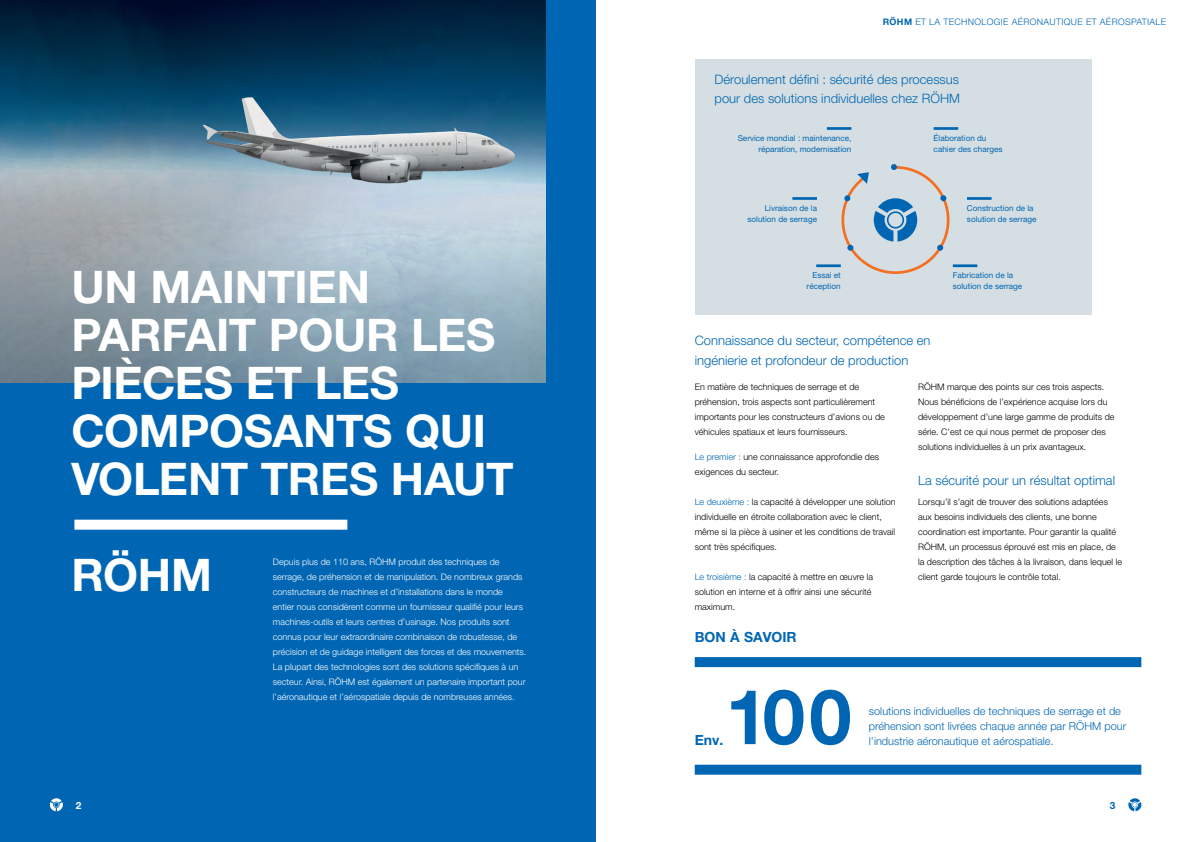
<style>
.page{position:relative;width:1191px;height:842px;background:#fff}
.page>*{position:absolute;margin:0;border:0;box-sizing:border-box;transform-origin:0 0}
.t1{font:700 76.2px "Helvetica Neue LT Pro";color:#0066b3}
.t2{font:700 45px/48px "Helvetica Neue LT Pro";letter-spacing:-.005em;color:#fff}
.t3{font:700 14px "Helvetica Neue LT Pro";color:#0066b3}
.t4{font:300 13px/20px "Helvetica Neue LT Pro";color:#0066b3}
.t5{font:300 11px/15px "Helvetica Neue LT Pro";color:#0066b3}
.t6{font:700 10px "Helvetica Neue LT Pro";color:#0066b3}
.t7{font:700 10px "Helvetica Neue LT Pro";color:#fff}
.t8{font:300 9px/15px "Helvetica Neue LT Pro";color:#000}
.t9{font:300 9px/15px "Helvetica Neue LT Pro";color:#fff}
.t10{font:300 9px "Helvetica Neue LT Pro";letter-spacing:.04em;color:#0066b3}
.t11{font:8.1px/11px "Helvetica Neue LT Pro";color:#0066b3}
.s1{font-weight:700}
.s2{color:#0066b3}
</style>
<div class="page">
<svg style="left:1128px;top:798px;width:13px;height:13px"></svg>
<div style="left:0;top:0;width:595px;height:842px;background:#0066b3"></div>
<svg style="left:50px;top:798px;width:13px;height:13px"></svg>
<img style="left:0;top:0;width:546px;height:382px">
<div style="left:74px;top:520px;width:273px;height:10px;background:#fff"></div>
<div style="left:694px;top:657px;width:447px;height:10px;background:#0066b3"></div>
<div style="left:694px;top:765px;width:447px;height:10px;background:#0066b3"></div>
<div style="left:694px;top:60px;width:397px;height:255px;background:#d5dee2"></div>
<hr style="left:933px;top:127px;width:25px;height:3px;background:#0066b3">
<hr style="left:952px;top:264px;width:25px;height:3px;background:#0066b3">
<hr style="left:792px;top:197px;width:25px;height:3px;background:#0066b3">
<hr style="left:967px;top:197px;width:24px;height:3px;background:#0066b3">
<hr style="left:816px;top:264px;width:24px;height:3px;background:#0066b3">
<hr style="left:827px;top:127px;width:24px;height:3px;background:#0066b3">
<svg style="left:840px;top:164px;width:110px;height:110px"></svg>
<h2 class="t2" style="left:71px;top:262px;width:444px">UN MAINTIEN<br>PARFAIT POUR LES<br>PIÈCES ET LES<br>COMPOSANTS QUI<br>VOLENT TRES HAUT</h2>
<h2 class="t2" style="left:71px;top:550px;width:142px">RÖHM</h2>
<p class="t7" style="left:76px;top:799px;width:7px">2</p>
<p class="t9" style="left:273px;top:554px;width:255px">Depuis plus de 110 ans, RÖHM produit des techniques de serrage, de préhension et de manipulation. De nombreux grands constructeurs de machines et d’installations dans le monde entier nous considèrent comme un fournisseur qualifié pour leurs machines-outils et leurs centres d’usinage. Nos produits sont connus pour leur extraordinaire combinaison de robustesse, de précision et de guidage intelligent des forces et des mouvements.<br>La plupart des technologies sont des solutions spécifiques à un secteur. Ainsi, RÖHM est également un partenaire important pour l’aéronautique et l’aérospatiale depuis de nombreuses années.</p>
<p class="t10" style="left:882px;top:16px;width:285px"><span class="s1">RÖHM</span> ET LA TECHNOLOGIE AÉRONAUTIQUE ET AÉROSPATIALE</p>
<h3 class="t4" style="left:714px;top:69px;width:247px;line-height:19px">Déroulement défini : sécurité des processus pour des solutions individuelles chez RÖHM</h3>
<p class="t11" style="left:737px;top:132px;width:115px;text-align:right">Service mondial : maintenance, réparation, modernisation</p>
<p class="t11" style="left:933px;top:132px;width:70px">Élaboration du cahier des charges</p>
<p class="t11" style="left:747px;top:202px;width:71px;text-align:right">Livraison de la solution de serrage</p>
<p class="t11" style="left:967px;top:202px;width:71px">Construction de la solution de serrage</p>
<p class="t11" style="left:806px;top:269px;width:36px;text-align:right">Essai et réception</p>
<h3 class="t4" style="left:694px;top:330px;width:237px">Connaissance du secteur, compétence en ingénierie et profondeur de production</h3>
<p class="t11" style="left:952px;top:269px;width:71px">Fabrication de la solution de serrage</p>
<p class="t8" style="left:694px;top:379px;width:192px">En matière de techniques de serrage et de préhension, trois aspects sont particulièrement importants pour les constructeurs d’avions ou de véhicules spatiaux et leurs fournisseurs.</p>
<p class="t8" style="left:694px;top:449px;width:186px"><span class="s2">Le premier :</span> une connaissance approfondie des exigences du secteur.</p>
<p class="t8" style="left:694px;top:494px;width:202px"><span class="s2">Le deuxième :</span> la capacité à développer une solution individuelle en étroite collaboration avec le client, même si la pièce à usiner et les conditions de travail sont très spécifiques.</p>
<p class="t8" style="left:694px;top:569px;width:180px"><span class="s2">Le troisième :</span> la capacité à mettre en œuvre la solution en interne et à offrir ainsi une sécurité maximum.</p>
<h3 class="t3" style="left:694px;top:628px;width:103px">BON À SAVOIR</h3>
<p class="t8" style="left:918px;top:379px;width:198px">RÖHM marque des points sur ces trois aspects.<br>Nous bénéficions de l’expérience acquise lors du développement d’une large gamme de produits de série. C’est ce qui nous permet de proposer des solutions individuelles à un prix avantageux.</p>
<h3 class="t4" style="left:918px;top:470px;width:198px">La sécurité pour un résultat optimal</h3>
<p class="t8" style="left:918px;top:494px;width:205px">Lorsqu’il s’agit de trouver des solutions adaptées aux besoins individuels des clients, une bonne coordination est importante. Pour garantir la qualité RÖHM, un processus éprouvé est mis en place, de la description des tâches à la livraison, dans lequel le client garde toujours le contrôle total.</p>
<h1 class="t1" style="left:725px;top:670px;width:127px">100</h1>
<p class="t5" style="left:869px;top:703px;width:259px">solutions individuelles de techniques de serrage et de préhension sont livrées chaque année par RÖHM pour</p>
<h3 class="t3" style="left:694px;top:731px;width:30px">Env.</h3>
<p class="t5" style="left:869px;top:733px;width:186px">l’industrie aéronautique et aérospatiale.</p>
<p class="t6" style="left:1110px;top:799px;width:7px">3</p>
</div>
